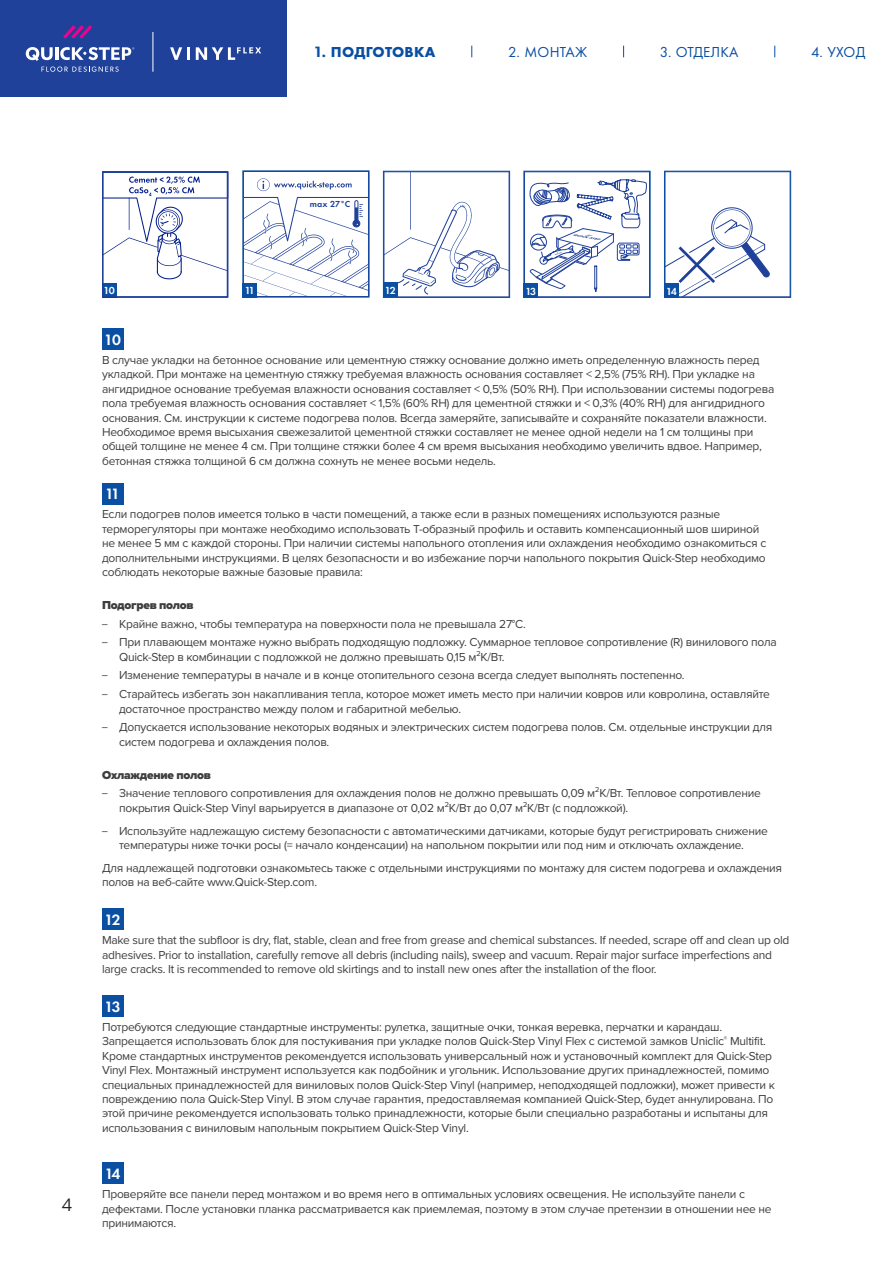
<style>
.page{position:relative;width:893px;height:1263px;background:#fff}
.page>*{position:absolute;margin:0;border:0;box-sizing:border-box;transform-origin:0 0}
.t1{font:18px "Gibson";color:#231f20}
.t2{font:600 15.6px "Futura PT";letter-spacing:-.115em;color:#fff}
.t3{font:15px "Futura PT";letter-spacing:.01em;color:#0a4fa2}
.t4{font:700 15px "Futura PT";letter-spacing:.01em;color:#0a4fa2}
.t5{font:12px/14.4px "Proxima Nova";letter-spacing:-.02em;color:#3e3e3f}
.t6{font:900 12px "Proxima Nova";letter-spacing:-.02em;color:#3e3e3f}
.t7{font:600 10.65px "Futura PT";letter-spacing:-.115em;color:#fff}
.t8{font:9px "Futura Dem";color:#20419a}
.s1{font-family:"Gibson";font-weight:600}
.s2{font-family:"Gibson"}
</style>
<div class="page">
<svg style="left:529px;top:179px;width:118px;height:113px"></svg>
<div style="left:524px;top:171px;width:126px;height:127px;border:1px solid #0a4fa2"></div>
<div style="left:524px;top:283px;width:14px;height:15px;background:#0a4fa2"></div>
<svg style="left:666px;top:207px;width:104px;height:89px"></svg>
<div style="left:664px;top:171px;width:127px;height:127px;border:1px solid #0a4fa2"></div>
<div style="left:664px;top:283px;width:15px;height:15px;background:#0a4fa2"></div>
<svg style="left:245px;top:178px;width:122px;height:117px"></svg>
<div style="left:243px;top:171px;width:126px;height:126px;border:1px solid #0a4fa2"></div>
<svg style="left:385px;top:173px;width:123px;height:122px"></svg>
<div style="left:383px;top:171px;width:127px;height:127px;border:1px solid #0a4fa2"></div>
<div style="left:243px;top:283px;width:14px;height:14px;background:#0a4fa2"></div>
<div style="left:383px;top:283px;width:15px;height:14px;background:#0a4fa2"></div>
<svg style="left:105px;top:176px;width:120px;height:119px"></svg>
<div style="left:102px;top:171px;width:126px;height:127px;border:2px solid #20419a"></div>
<div style="left:0;top:0;width:287px;height:97px;background:#20419a"></div>
<hr style="left:153px;top:32px;width:1px;height:40px;background:#fff">
<svg style="left:41px;top:67px;width:78px;height:5px"></svg>
<svg style="left:63px;top:25px;width:29px;height:14px"></svg>
<svg style="left:26px;top:47px;width:108px;height:14px"></svg>
<svg style="left:170px;top:47px;width:20px;height:13px"></svg>
<svg style="left:196px;top:47px;width:65px;height:13px"></svg>
<div style="left:102px;top:328px;width:21px;height:22px;background:#0a4fa2"></div>
<div style="left:102px;top:483px;width:21px;height:21px;background:#0a4fa2"></div>
<div style="left:102px;top:909px;width:21px;height:21px;background:#0a4fa2"></div>
<div style="left:102px;top:995px;width:21px;height:21px;background:#0a4fa2"></div>
<div style="left:102px;top:1163px;width:21px;height:21px;background:#0a4fa2"></div>
<p class="t4" style="left:314px;top:43px;width:122px"><span class="s1">1.</span> ПОДГОТОВКА</p>
<p class="t3" style="left:508px;top:43px;width:81px">2. МОНТАЖ</p>
<p class="t3" style="left:660px;top:43px;width:80px">3. ОТДЕЛКА</p>
<p class="t3" style="left:811px;top:43px;width:56px">4. УХОД</p>
<p class="t8" style="left:310px;top:198px;width:42px">max 27°C</p>
<h1 class="t1" style="left:62px;top:1194px;width:12px">4</h1>
<p class="t7" style="left:104px;top:284px;width:13px">10</p>
<p class="t7" style="left:245px;top:284px;width:12px">11</p>
<p class="t7" style="left:385px;top:284px;width:12px">12</p>
<p class="t7" style="left:525px;top:284px;width:12px">13</p>
<p class="t7" style="left:666px;top:284px;width:12px">14</p>
<h2 class="t2" style="left:104px;top:330px;width:18px">10</h2>
<p class="t5" style="left:102px;top:352px;width:674px">В случае укладки на бетонное основание или цементную стяжку основание должно иметь определенную влажность перед укладкой. При монтаже на цементную стяжку требуемая влажность основания составляет &lt; 2,5% (75% RH). При укладке на ангидридное основание требуемая влажности основания составляет &lt; 0,5% (50% RH). При использовании системы подогрева пола требуемая влажность основания составляет &lt; 1,5% (60% RH) для цементной стяжки и &lt; 0,3% (40% RH) для ангидридного основания. См. инструкции к системе подогрева полов. Всегда замеряйте, записывайте и сохраняйте показатели влажности.<br>Необходимое время высыхания свежезалитой цементной стяжки составляет не менее одной недели на 1 см толщины при общей толщине не менее 4 см. При толщине стяжки более 4 см время высыхания необходимо увеличить вдвое. Например, бетонная стяжка толщиной 6 см должна сохнуть не менее восьми недель.</p>
<h2 class="t2" style="left:105px;top:484px;width:16px">11</h2>
<p class="t5" style="left:102px;top:507px;width:666px">Если подогрев полов имеется только в части помещений, а также если в разных помещениях используются разные терморегуляторы при монтаже необходимо использовать T-образный профиль и оставить компенсационный шов шириной не менее 5 мм с каждой стороны. При наличии системы напольного отопления или охлаждения необходимо ознакомиться с дополнительными инструкциями. В целях безопасности и во избежание порчи напольного покрытия Quick-Step необходимо соблюдать некоторые важные базовые правила:</p>
<p class="t6" style="left:102px;top:596px;width:93px">Подогрев полов</p>
<p class="t5" style="left:102px;top:616px;width:425px"><span class="s2">–</span> Крайне важно, чтобы температура на поверхности пола не превышала 27°C.</p>
<p class="t5" style="left:119px;top:635px;width:659px;text-indent:-17px"><span class="s2">–</span> При плавающем монтаже нужно выбрать подходящую подложку. Суммарное тепловое сопротивление (R) винилового пола<br>Quick-Step в комбинации с подложкой не должно превышать 0,15 м²К/Вт.</p>
<p class="t5" style="left:102px;top:668px;width:584px"><span class="s2">–</span> Изменение температуры в начале и в конце отопительного сезона всегда следует выполнять постепенно.</p>
<p class="t5" style="left:119px;top:686px;width:652px;text-indent:-17px"><span class="s2">–</span> Старайтесь избегать зон накапливания тепла, которое может иметь место при наличии ковров или ковролина, оставляйте достаточное пространство между полом и габаритной мебелью.</p>
<p class="t5" style="left:119px;top:719px;width:655px;text-indent:-17px"><span class="s2">–</span> Допускается использование некоторых водяных и электрических систем подогрева полов. См. отдельные инструкции для систем подогрева и охлаждения полов.</p>
<p class="t6" style="left:102px;top:766px;width:110px">Охлаждение полов</p>
<p class="t5" style="left:119px;top:785px;width:643px;text-indent:-17px"><span class="s2">–</span> Значение теплового сопротивления для охлаждения полов не должно превышать 0,09 м²К/Вт. Тепловое сопротивление покрытия Quick-Step Vinyl варьируется в диапазоне от 0,02 м²К/Вт до 0,07 м²К/Вт (с подложкой).</p>
<p class="t5" style="left:102px;top:823px;width:667px;text-align:center"><span class="s2">–</span> Используйте надлежащую систему безопасности с автоматическими датчиками, которые будут регистрировать снижение температуры ниже точки росы (= начало конденсации) на напольном покрытии или под ним и отключать охлаждение.</p>
<p class="t5" style="left:102px;top:860px;width:682px">Для надлежащей подготовки ознакомьтесь также с отдельными инструкциями по монтажу для систем подогрева и охлаждения полов на веб-сайте www.Quick-Step.com.</p>
<h2 class="t2" style="left:105px;top:910px;width:17px">12</h2>
<p class="t5" style="left:102px;top:932px;width:689px">Make sure that the subfloor is dry, flat, stable, clean and free from grease and chemical substances. If needed, scrape off and clean up old adhesives. Prior to installation, carefully remove all debris (including nails), sweep and vacuum. Repair major surface imperfections and large cracks. It is recommended to remove old skirtings and to install new ones after the installation of the floor.</p>
<h2 class="t2" style="left:105px;top:997px;width:17px">13</h2>
<p class="t5" style="left:102px;top:1019px;width:674px">Потребуются следующие стандартные инструменты: рулетка, защитные очки, тонкая веревка, перчатки и карандаш.<br>Запрещается использовать блок для постукивания при укладке полов Quick-Step Vinyl Flex с системой замков Uniclic<sup>®</sup> Multifit.<br>Кроме стандартных инструментов рекомендуется использовать универсальный нож и установочный комплект для Quick-Step Vinyl Flex. Монтажный инструмент используется как подбойник и угольник. Использование других принадлежностей, помимо специальных принадлежностей для виниловых полов Quick-Step Vinyl (например, неподходящей подложки), может привести к повреждению пола Quick-Step Vinyl. В этом случае гарантия, предоставляемая компанией Quick-Step, будет аннулирована. По этой причине рекомендуется использовать только принадлежности, которые были специально разработаны и испытаны для использования с виниловым напольным покрытием Quick-Step Vinyl.</p>
<h2 class="t2" style="left:105px;top:1164px;width:17px">14</h2>
<p class="t5" style="left:102px;top:1186px;width:671px">Проверяйте все панели перед монтажом и во время него в оптимальных условиях освещения. Не используйте панели с дефектами. После установки планка рассматривается как приемлемая, поэтому в этом случае претензии в отношении нее не принимаются.</p>
</div>
